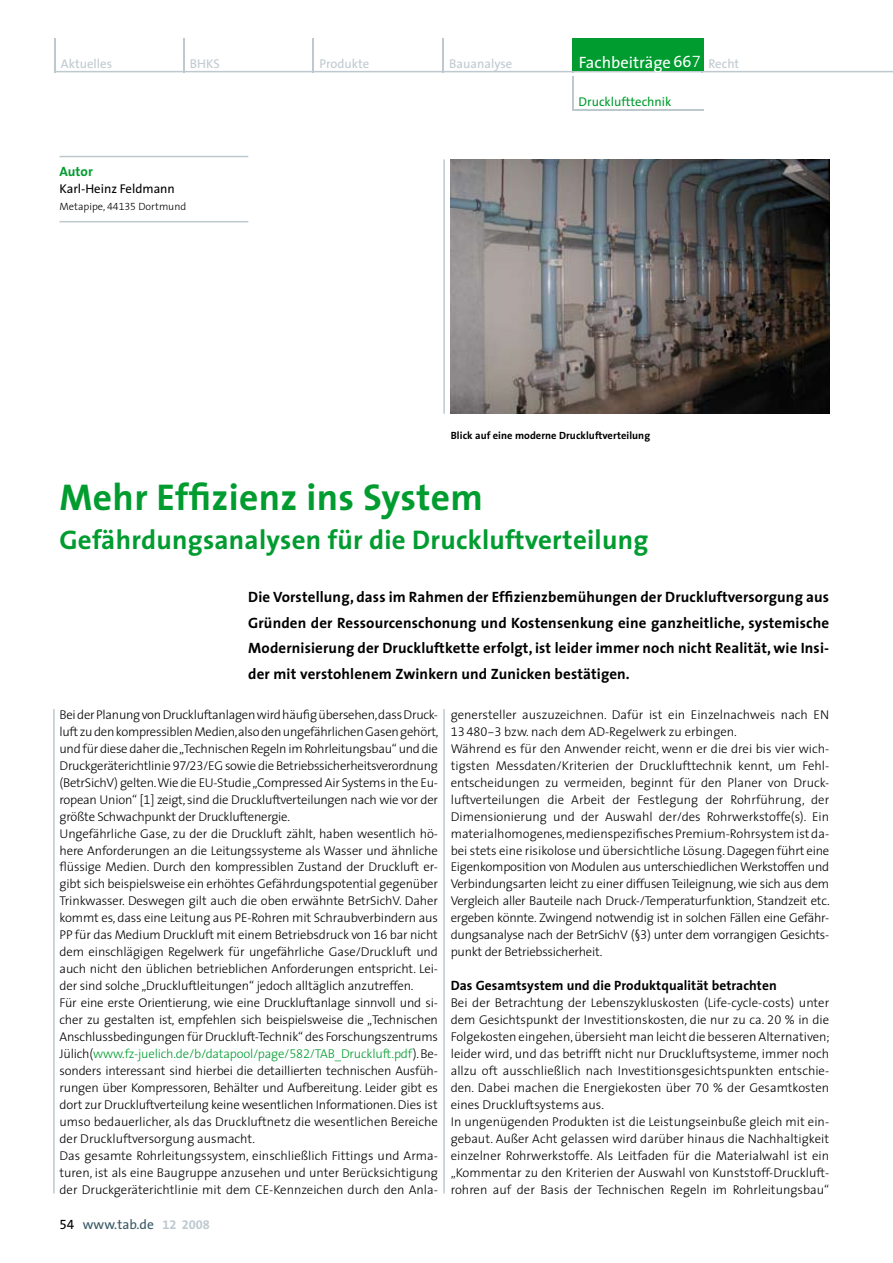
<style>
.page{position:relative;width:893px;height:1263px;background:#fff}
.page>*{position:absolute;margin:0;border:0;box-sizing:border-box;transform-origin:0 0}
.t1{font:700 37.5px "The Sans";letter-spacing:.01em;color:#009c2f}
.t2{font:700 27px "The Sans";letter-spacing:.01em;color:#009c2f}
.t3{font:16.5px "The Sans";color:#fff}
.t4{font:700 15px/25.5px "The Sans";letter-spacing:.01em;color:#000;text-align:justify}
.t5{font:700 13.5px "The Sans";letter-spacing:.005em;color:#000}
.t6{font:13.5px "The Sans";color:#385763}
.t7{font:700 13.5px "The Sans";color:#009c2f}
.t8{font:300 12.75px/17px "The Sans";letter-spacing:-.01em;color:#000}
.t9{font:12.75px "The Sans";color:#bec9cf}
.t10{font:12.75px "The Sans";color:#000}
.t11{font:12.75px "The Sans";color:#009c2f}
.t12{font:700 10.5px "The Sans";letter-spacing:.005em;color:#000}
.t13{font:300 10.5px "The Sans";color:#000}
.s1{font-family:"The Sans Light Expert";font-weight:400}
.s2{font-family:"The Sans Expert"}
.s3{font-family:"The Sans Light Expert"}
.s4{color:#009c2f}
.s5{font-family:"The Sans Light Expert";font-weight:400;color:#009c2f}
.s6{font-family:"The Sans Expert";color:#000}
.s7{font-family:"The Sans Bold Expert";font-size:12.75px;color:#bec9cf}
</style>
<div class="page">
<hr style="left:313px;top:38px;width:1px;height:34px;background:#bec9cf">
<hr style="left:183px;top:38px;width:1px;height:34px;background:#bec9cf">
<hr style="left:54px;top:71px;width:839px;height:1px;background:#bec9cf">
<hr style="left:54px;top:38px;width:2px;height:34px;background:#bec9cf">
<hr style="left:442px;top:38px;width:2px;height:34px;background:#bec9cf">
<hr style="left:572px;top:77px;width:1px;height:34px;background:#bec9cf">
<hr style="left:572px;top:109px;width:131px;height:2px;background:#bec9cf">
<div style="left:572px;top:38px;width:131px;height:33px;background:#009c2f"></div>
<hr style="left:443px;top:709px;width:2px;height:484px;background:#bec9cf">
<hr style="left:60px;top:221px;width:188px;height:1px;background:#bec9cf">
<img style="left:451px;top:159px;width:378px;height:255px">
<hr style="left:443px;top:159px;width:2px;height:255px;background:#bec9cf">
<hr style="left:53px;top:709px;width:2px;height:484px;background:#bec9cf">
<hr style="left:60px;top:156px;width:188px;height:1px;background:#bec9cf">
<p class="t9" style="left:61px;top:55px;width:53px">Aktuelles</p>
<p class="t9" style="left:190px;top:55px;width:32px">BHKS</p>
<p class="t9" style="left:319px;top:55px;width:51px">Produkte</p>
<p class="t7" style="left:60px;top:163px;width:35px">Autor</p>
<p class="t10" style="left:60px;top:181px;width:117px">Karl-Heinz Feldmann</p>
<p class="t13" style="left:60px;top:200px;width:128px">Metapipe, <span class="s1">44135</span> Dortmund</p>
<p class="t9" style="left:449px;top:55px;width:65px">Bauanalyse</p>
<p class="t3" style="left:579px;top:51px;width:123px">Fachbeiträge <span class="s2">66</span><span class="s3">7</span></p>
<p class="t11" style="left:579px;top:93px;width:94px">Drucklufttechnik</p>
<p class="t9" style="left:709px;top:55px;width:32px">Recht</p>
<p class="t12" style="left:451px;top:428px;width:201px">Blick auf eine moderne Druckluftverteilung</p>
<h1 class="t1" style="left:60px;top:473px;width:425px">Mehr Effizienz ins System</h1>
<h2 class="t2" style="left:59px;top:523px;width:590px">Gefährdungsanalysen für die Druckluftverteilung</h2>
<p class="t4" style="left:248px;top:585px;width:582px">Die Vorstellung, dass im Rahmen der Effizienzbemühungen der Druckluftversorgung aus Gründen der Ressourcenschonung und Kostensenkung eine ganzheitliche, systemische Modernisierung der Druckluftkette erfolgt, ist leider immer noch nicht Realität, wie Insi&shy;der mit verstohlenem Zwinkern und Zunicken bestätigen.</p>
<p class="t8" style="left:60px;top:706px;width:381px">Bei der Planung von Druckluftanlagen wird häufig übersehen, dass Druck&shy;luft zu den kompressiblen Medien, also den ungefährlichen Gasen gehört, und für diese daher die „Technischen Regeln im Rohr-lei-tungsbau“ und die Druckgeräterichtlinie <span class="s1">97/23</span>/EG sowie die Be-triebs-sicherheitsverordnung (BetrSichV) gelten. Wie die EU-Studie „Compressed Air Systems in the Eu&shy;ropean Union“ [<span class="s1">1</span>] zeigt, sind die Druck-luftverteilungen nach wie vor der größte Schwachpunkt der Druckluftenergie.<br>Ungefährliche Gase, zu der die Druckluft zählt, haben wesentlich hö&shy;here Anforderungen an die Leitungssysteme als Wasser und ähnliche flüssige Medien. Durch den kompressiblen Zustand der Druckluft er&shy;gibt sich beispielsweise ein erhöhtes Gefährdungspotential gegenüber Trinkwasser. Deswegen gilt auch die oben erwähnte BetrSichV. Daher kommt es, dass eine Leitung aus PE-Rohren mit Schraubverbindern aus PP für das Medium Druckluft mit einem Betriebsdruck von <span class="s1">16</span> bar nicht dem einschlägigen Regelwerk für ungefährliche Gase/Druckluft und auch nicht den üblichen betrieblichen Anforderungen entspricht. Lei&shy;der sind solche „Druckluftleitungen“ jedoch alltäglich anzutreffen.<br>Für eine erste Orientierung, wie eine Druckluftanlage sinnvoll und si&shy;cher zu gestalten ist, empfehlen sich beispielsweise die „Technischen Anschlussbedingungen für Druckluft-Technik“ des Forschungszentrums Jülich(<span class="s4">www.fz-juelich.de/b/datapool/page/</span><span class="s5">582</span><span class="s4">/TAB_Druckluft.pdf</span>). Be&shy;sonders interessant sind hierbei die detaillierten technischen Ausfüh&shy;rungen über Kompressoren, Behälter und Aufbereitung. Leider gibt es dort zur Druckluftverteilung keine wesentlichen Informationen. Dies ist umso bedauerlicher, als das Druckluftnetz die wesentlichen Bereiche der Druckluftversorgung ausmacht.<br>Das gesamte Rohrleitungssystem, einschließlich Fittings und Arma&shy;turen, ist als eine Baugruppe anzusehen und unter Berücksichtigung der Druckgeräterichtlinie mit dem CE-Kennzeichen durch den Anla-</p>
<p class="t8" style="left:451px;top:706px;width:380px">genersteller auszuzeichnen. Dafür ist ein Einzelnachweis nach EN <span class="s1">13 480-3</span> bzw. nach dem AD-Regelwerk zu erbingen.<br>Während es für den Anwender reicht, wenn er die drei bis vier wich&shy;tigsten Messdaten/Kriterien der Drucklufttechnik kennt, um Fehl&shy;entscheidungen zu vermeiden, beginnt für den Planer von Druck&shy;luft-verteilungen die Arbeit der Festlegung der Rohrführung, der Dimen-sionierung und der Auswahl der/des Rohrwerkstoffe(s). Ein material- homogenes, medienspezifisches Premium-Rohrsystem ist da&shy;bei stets eine risikolose und übersichtliche Lösung. Dagegen führt eine Eigenkomposition von Modulen aus unterschiedli-chen Werkstoffen und Verbindungsarten leicht zu einer dif-fu-sen Teileignung, wie sich aus dem Vergleich aller Bauteile nach Druck-/Temperaturfunktion, Standzeit etc. ergeben könnte. Zwingend not-wen-dig ist in solchen Fällen eine Gefähr&shy;dungsanalyse nach der BetrSichV (§<span class="s1">3</span>) unter dem vorrangigen Gesichts&shy;punkt der Betriebssicherheit.</p>
<p class="t5" style="left:451px;top:977px;width:328px">Das Gesamtsystem und die Produktqualität betrachten</p>
<p class="t8" style="left:451px;top:994px;width:380px">Bei der Betrachtung der Lebenszykluskosten (Life-cycle-costs) unter dem Gesichtspunkt der Investitionskosten, die nur zu ca. <span class="s1">20</span> % in die Folgekosten eingehen, übersieht man leicht die besseren Alternativen; leider wird, und das betrifft nicht nur Druckluftsysteme, immer noch allzu oft ausschließlich nach Investitionsgesichtspunkten entschie&shy;den. Dabei machen die Energiekosten über <span class="s1">70</span> % der Gesamtkosten eines Druckluftsystems aus.<br>In ungenügenden Produkten ist die Leistungseinbuße gleich mit ein&shy;gebaut. Außer Acht gelassen wird darüber hinaus die Nachhaltigkeit einzelner Rohrwerkstoffe. Als Leitfaden für die Materialwahl ist ein „Kommentar zu den Kriterien der Auswahl von Kunststoff-Druckluft&shy;rohren auf der Basis der Technischen Regeln im Rohrleitungsbau“</p>
<p class="t6" style="left:60px;top:1215px;width:152px"><span class="s6">54</span> www.tab.de <span class="s7">12 2008</span></p>
</div>
